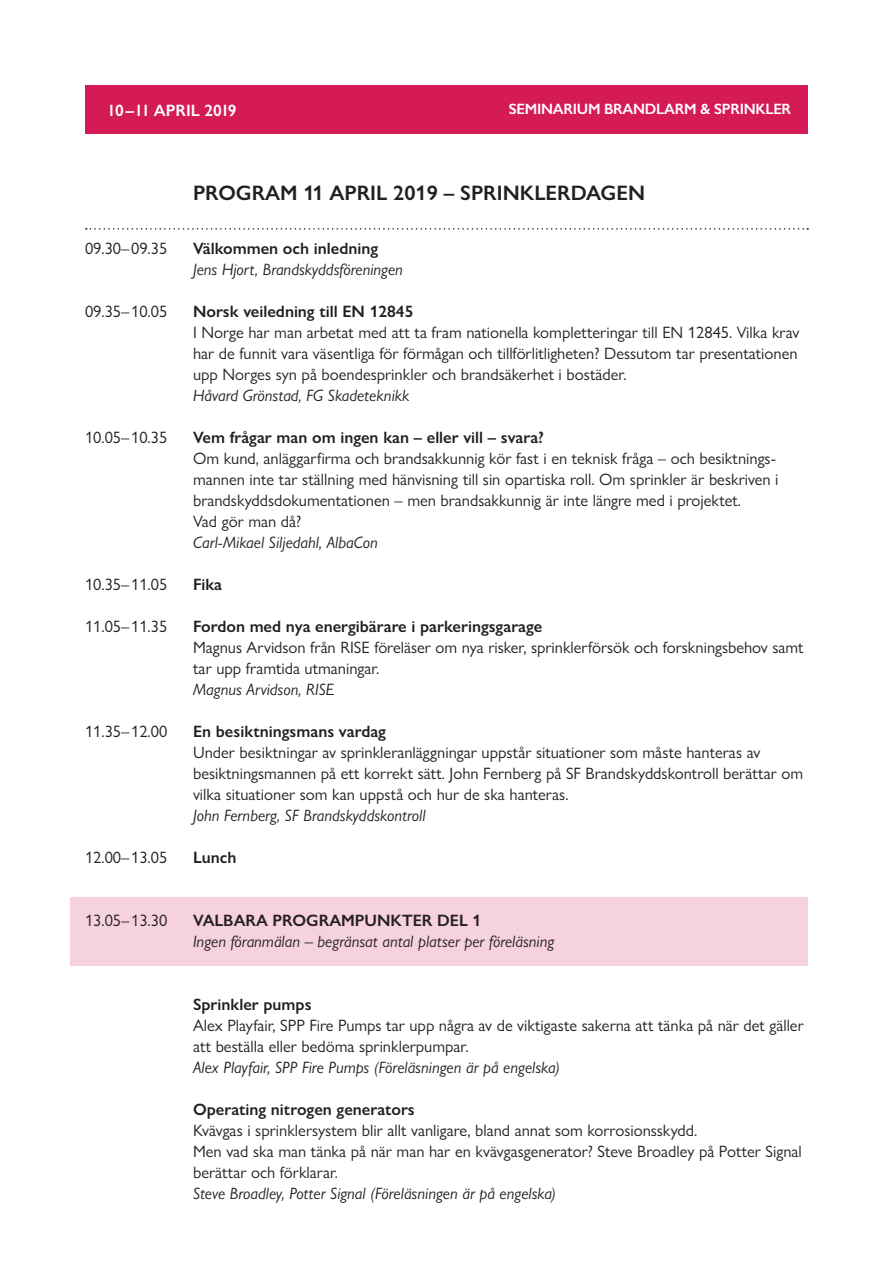
<style>
.page{position:relative;width:893px;height:1263px;background:#fff}
.page>*{position:absolute;margin:0;border:0;box-sizing:border-box;transform-origin:0 0}
.t1{font:600 21px "Gill Sans Nova";color:#231f20}
.t2{font:16.5px/21px "Gill Sans Nova";color:#231f20}
.t3{font:italic 16.5px "Gill Sans Nova";color:#231f20}
.t4{font:600 16.5px "Gill Sans Nova";color:#231f20}
.t5{font:600 16.5px "Gill Sans";color:#fff}
.t6{font:600 15px "Gill Sans";letter-spacing:-.02em;color:#fff}
</style>
<div class="page">
<div style="left:71px;top:897px;width:737px;height:69px;background:#f6d2dd"></div>
<div style="left:85px;top:85px;width:723px;height:49px;background:#d51b56"></div>
<svg style="left:86px;top:228px;width:722px;height:2px"></svg>
<p class="t5" style="left:107px;top:101px;width:131px">10–11 APRIL 2019</p>
<p class="t6" style="left:509px;top:100px;width:284px">SEMINARIUM BRANDLARM &amp; SPRINKLER</p>
<p class="t1" style="left:193px;top:179px;width:454px">PROGRAM 11 APRIL 2019 – SPRINKLERDAGEN</p>
<p class="t2" style="left:85px;top:238px;width:84px">09.30–09.35</p>
<p class="t4" style="left:193px;top:238px;width:187px">Välkommen och inledning</p>
<p class="t3" style="left:193px;top:259px;width:211px">Jens Hjort, Brandskyddsföreningen</p>
<p class="t2" style="left:85px;top:301px;width:84px">09.35–10.05</p>
<p class="t4" style="left:193px;top:301px;width:222px">Norsk veiledning till EN 12845</p>
<p class="t2" style="left:193px;top:322px;width:608px;text-align:justify">I Norge har man arbetat med att ta fram nationella kompletteringar till EN 12845. Vilka krav har de funnit vara väsentliga för förmågan och tillförlitligheten? Dessutom tar presentationen upp Norges syn på boendesprinkler och brandsäkerhet i bostäder.</p>
<p class="t3" style="left:193px;top:385px;width:218px">Håvard Grönstad, FG Skadeteknikk</p>
<p class="t2" style="left:85px;top:427px;width:84px">10.05–10.35</p>
<p class="t4" style="left:193px;top:427px;width:352px">Vem frågar man om ingen kan – eller vill – svara?</p>
<p class="t2" style="left:193px;top:448px;width:587px">Om kund, anläggarfirma och brandsakkunnig kör fast i en teknisk fråga – och besiktnings&shy;mannen inte tar ställning med hänvisning till sin opartiska roll. Om sprinkler är beskriven i brandskyddsdokumentationen – men brandsakkunnig är inte längre med i projektet.<br>Vad gör man då?</p>
<p class="t3" style="left:193px;top:532px;width:186px">Carl-Mikael Siljedahl, AlbaCon</p>
<p class="t2" style="left:85px;top:574px;width:84px">10.35–11.05</p>
<p class="t4" style="left:193px;top:574px;width:30px">Fika</p>
<p class="t2" style="left:85px;top:616px;width:84px">11.05–11.35</p>
<p class="t4" style="left:193px;top:616px;width:351px">Fordon med nya energibärare i parkeringsgarage</p>
<p class="t2" style="left:193px;top:637px;width:612px">Magnus Arvidson från RISE föreläser om nya risker, sprinklerförsök och forskningsbehov samt tar upp framtida utmaningar.</p>
<p class="t3" style="left:193px;top:679px;width:143px">Magnus Arvidson, RISE</p>
<p class="t2" style="left:85px;top:721px;width:84px">11.35–12.00</p>
<p class="t4" style="left:193px;top:721px;width:194px">En besiktningsmans vardag</p>
<p class="t2" style="left:193px;top:742px;width:612px">Under besiktningar av sprinkleranläggningar uppstår situationer som måste hanteras av besiktningsmannen på ett korrekt sätt. John Fernberg på SF Brandskyddskontroll berättar om vilka situationer som kan uppstå och hur de ska hanteras.</p>
<p class="t3" style="left:193px;top:805px;width:234px">John Fernberg, SF Brandskyddskontroll</p>
<p class="t2" style="left:85px;top:847px;width:84px">12.00–13.05</p>
<p class="t4" style="left:193px;top:847px;width:45px">Lunch</p>
<p class="t2" style="left:85px;top:910px;width:84px">13.05–13.30</p>
<p class="t4" style="left:193px;top:910px;width:290px">VALBARA PROGRAMPUNKTER DEL 1</p>
<p class="t3" style="left:193px;top:931px;width:363px">Ingen föranmälan – begränsat antal platser per föreläsning</p>
<p class="t4" style="left:193px;top:994px;width:120px">Sprinkler pumps</p>
<p class="t2" style="left:193px;top:1015px;width:612px">Alex Playfair, SPP Fire Pumps tar upp några av de viktigaste sakerna att tänka på när det gäller att beställa eller bedöma sprinklerpumpar.</p>
<p class="t3" style="left:193px;top:1057px;width:368px">Alex Playfair, SPP Fire Pumps (Föreläsningen är på engelska)</p>
<p class="t4" style="left:193px;top:1099px;width:223px">Operating nitrogen generators</p>
<p class="t2" style="left:193px;top:1120px;width:610px">Kvävgas i sprinklersystem blir allt vanligare, bland annat som korrosionsskydd.<br>Men vad ska man tänka på när man har en kvävgasgenerator? Steve Broadley på Potter Signal berättar och förklarar.</p>
<p class="t3" style="left:193px;top:1183px;width:365px">Steve Broadley, Potter Signal (Föreläsningen är på engelska)</p>
</div>
